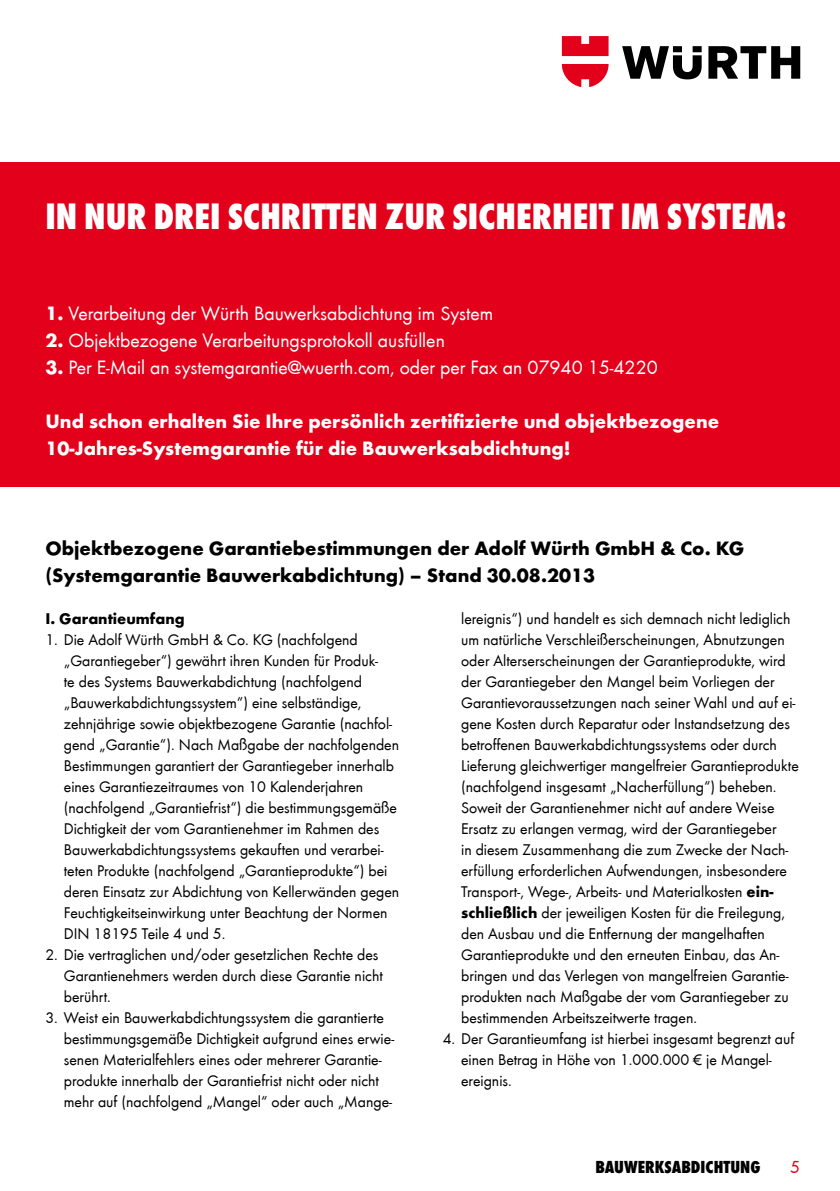
<style>
.page{position:relative;width:840px;height:1191px;background:#fff}
.page>*{position:absolute;margin:0;border:0;box-sizing:border-box;transform-origin:0 0}
.t1{font:800 condensed 38px "Wuerth";color:#fff}
.t2{font:20px "Wuerth";color:#fff}
.t3{font:700 20px/27px "Wuerth";color:#fff}
.t4{font:700 20px/27px "Wuerth";color:#000}
.t5{font:800 condensed 18px "Wuerth";color:#000}
.t6{font:18px "Wuerth";color:#e2001a}
.t7{font:16px/21px "Wuerth";color:#000}
.t8{font:700 16px "Wuerth";color:#000}
.s1{font-weight:700}
</style>
<div class="page">
<svg style="left:622px;top:46px;width:177px;height:33px"></svg>
<svg style="left:561px;top:36px;width:47px;height:51px"></svg>
<div style="left:0;top:162px;width:839px;height:325px;background:#e2001a"></div>
<h1 class="t1" style="left:45px;top:190px;width:60px">IN NUR</h1>
<h1 class="t1" style="left:154px;top:190px;width:17px">DREI</h1>
<h1 class="t1" style="left:227px;top:190px;width:18px">SCHRITTEN</h1>
<h1 class="t1" style="left:384px;top:190px;width:85px">ZUR SICHERHEIT</h1>
<h1 class="t1" style="left:620px;top:190px;width:168px">IM SYSTEM:</h1>
<p class="t2" style="left:45px;top:300px;width:449px"><span class="s1">1.</span> Verarbeitung der Würth Bauwerksabdichtung im System</p>
<p class="t2" style="left:45px;top:327px;width:401px"><span class="s1">2.</span> Objektbezogene Verarbeitungsprotokoll ausfüllen</p>
<p class="t2" style="left:45px;top:354px;width:613px"><span class="s1">3.</span> Per E-Mail an systemgarantie@wuerth.com, oder per Fax an 07940 15-4220</p>
<p class="t3" style="left:45px;top:406px;width:675px">Und schon erhalten Sie Ihre persönlich zertifizierte und objektbezogene<br>10-Jahres-Systemgarantie für die Bauwerksabdichtung!</p>
<p class="t4" style="left:45px;top:533px;width:700px">Objektbezogene Garantiebestimmungen der Adolf Würth GmbH &amp; Co. KG (Systemgarantie Bauwerkabdichtung) – Stand 30.08.2013</p>
<p class="t8" style="left:45px;top:607px;width:141px">I. Garantieumfang</p>
<p class="t7" style="left:64px;top:629px;width:337px;text-indent:-18px">1. Die Adolf Würth GmbH &amp; Co. KG (nachfolgend „Garantiegeber“) gewährt ihren Kunden für Produk-<br>te des Systems Bauwerkabdichtung (nachfolgend „Bauwerkabdichtungssystem“) eine selbständige, zehnjährige sowie objektbezogene Garantie (nachfol&shy;gend „Garantie“). Nach Maßgabe der nachfolgenden Bestimmungen garantiert der Garantiegeber innerhalb eines -Garantiezeitraumes von 10 Kalenderjahren (nachfolgend „Garantiefrist“) die bestimmungsgemäße Dichtigkeit der vom Garantienehmer im Rahmen des Bauwerkabdichtungssystems gekauften und verarbei&shy;teten Produkte (nachfolgend „Garantieprodukte“) bei deren Einsatz zur Abdichtung von Kellerwänden gegen Feuchtigkeitseinwirkung unter Beachtung der Normen DIN 18195 Teile 4 und 5.</p>
<p class="t7" style="left:64px;top:943px;width:320px;text-indent:-18px">2. Die vertraglichen und/oder gesetzlichen Rechte des<br>Garantienehmers werden durch diese Garantie nicht berührt.</p>
<p class="t7" style="left:64px;top:1006px;width:332px;text-indent:-18px">3. Weist ein Bauwerkabdichtungssystem die garantierte bestimmungsgemäße Dichtigkeit aufgrund eines erwie&shy;senen Materialfehlers eines oder mehrerer Garantie&shy;produkte innerhalb der Garantiefrist nicht oder nicht mehr auf (nachfolgend „Mangel“ oder auch „Mange-</p>
<p class="t7" style="left:461px;top:607px;width:339px">lereignis“) und handelt es sich demnach nicht lediglich um natürliche Verschleißerscheinungen, Abnutzungen oder Alterserscheinungen der Garantieprodukte, wird der Garantiegeber den Mangel beim Vorliegen der Garantievoraussetzungen nach seiner Wahl und auf ei&shy;gene Kosten durch Reparatur oder Instandsetzung des betroffenen Bauwerkabdichtungssystems oder durch Lieferung gleichwertiger mangelfreier Garantieprodukte (nachfolgend insgesamt „Nacherfüllung“) beheben.<br>Soweit der Garantienehmer nicht auf andere Weise Ersatz zu erlangen vermag, wird der Garantiegeber<br>in diesem Zusammenhang die zum Zwecke der Nach&shy;erfüllung erforderlichen Aufwendungen, insbesondere Transport-, Wege-, Arbeits- und Materialkosten <span class="s1">ein&shy;schließlich</span> der jeweiligen Kosten für die Freilegung, den Ausbau und die Entfernung der mangelhaften Garantieprodukte und den erneuten Einbau, das An&shy;bringen und das Verlegen von mangelfreien Garantie&shy;produkten nach Maßgabe der vom Garantiegeber zu bestimmenden Arbeitszeitwerte tragen.</p>
<p class="t7" style="left:461px;top:1027px;width:334px;text-indent:-18px">4. Der Garantieumfang ist hierbei insgesamt begrenzt auf einen Betrag in Höhe von 1.000.000 € je Mangel&shy;ereignis.</p>
<p class="t5" style="left:595px;top:1154px;width:166px">BAUWERKSABDICHTUNG</p>
<p class="t6" style="left:789px;top:1154px;width:11px">5</p>
</div>
